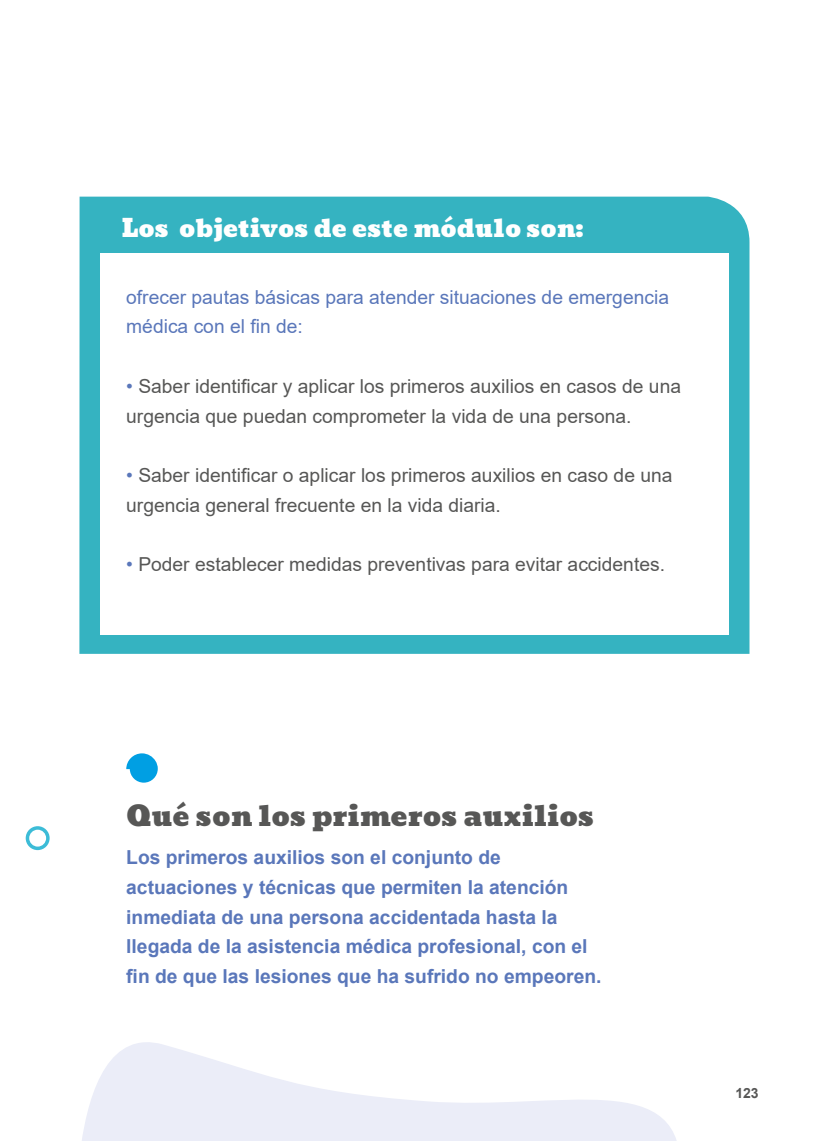
<style>
.page{position:relative;width:819px;height:1141px;background:#fff}
.page>*{position:absolute;margin:0;border:0;box-sizing:border-box;transform-origin:0 0}
.t1{font:28px "Bevan";color:#575756}
.t2{font:24.5px "Bevan";color:#fff}
.t3{font:19.25px/29.8px "Arial";color:#575756}
.t4{font:700 19.25px/29.8px "Arial";color:#5a77ba}
.t5{font:19.25px/29.8px "Arial";color:#5a77ba}
.t6{font:700 14px "Arial";color:#575756}
.s1{color:#5a77ba}
</style>
<div class="page">
<div style="left:79px;top:197px;width:670px;height:457px;background:#35b3c1"></div>
<div style="left:100px;top:253px;width:628px;height:382px;background:#fff"></div>
<svg style="left:126px;top:753px;width:32px;height:30px"></svg>
<svg style="left:26px;top:826px;width:24px;height:24px"></svg>
<svg style="left:82px;top:1042px;width:595px;height:99px;fill:#ebedf8"></svg>
<p class="t2" style="left:121px;top:215px;width:463px">Los objetivos de este módulo son:</p>
<p class="t5" style="left:126px;top:282px;width:544px">ofrecer pautas básicas para atender situaciones de emergencia médica con el fin de:</p>
<p class="t3" style="left:126px;top:371px;width:556px"><span class="s1">•</span> Saber identificar y aplicar los primeros auxilios en casos de una urgencia que puedan comprometer la vida de una persona.</p>
<p class="t3" style="left:126px;top:460px;width:547px"><span class="s1">•</span> Saber identificar o aplicar los primeros auxilios en caso de una urgencia general frecuente en la vida diaria.</p>
<p class="t3" style="left:126px;top:550px;width:540px"><span class="s1">•</span> Poder establecer medidas preventivas para evitar accidentes.</p>
<p class="t1" style="left:126px;top:800px;width:469px">Qué son los primeros auxilios</p>
<p class="t4" style="left:126px;top:843px;width:476px">Los primeros auxilios son el conjunto de actuaciones y técnicas que permiten la atención inmediata de una persona accidentada hasta la llegada de la asistencia médica profesional, con el fin de que las lesiones que ha sufrido no empeoren.</p>
<p class="t6" style="left:735px;top:1083px;width:25px">123</p>
</div>
